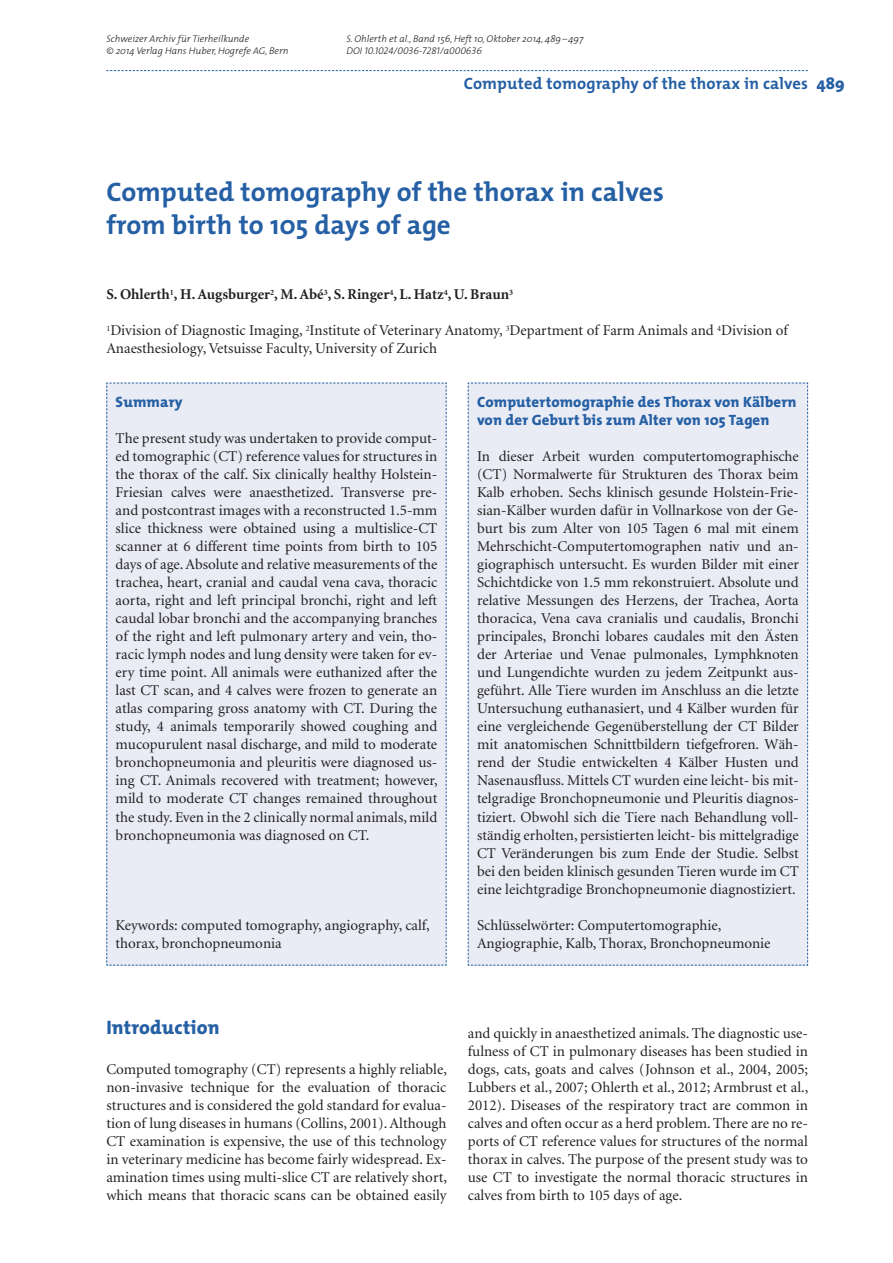
<style>
.page{position:relative;width:893px;height:1263px;background:#fff}
.page>*{position:absolute;margin:0;border:0;box-sizing:border-box;transform-origin:0 0}
.t1{font:700 27px/33px "The Mix";letter-spacing:.005em;color:#255fa4}
.t2{font:800 19.5px "The Mix";letter-spacing:.01em;color:#255fa4}
.t3{font:700 16.5px "The Mix";letter-spacing:.01em;color:#255fa4}
.t4{font:15px/18px "Minion";color:#231f20;text-align:justify}
.t5{font:800 15px/18px "The Mix";letter-spacing:.01em;color:#255fa4}
.t6{font:700 15px "Minion";color:#231f20}
.t7{font:italic 300 9.75px/12px "The Mix";color:#231f20}
.t8{font:italic 9.75px "The Mix Light Caps";color:#231f20}
.s1{font-family:"The Mix";font-weight:300}
.s2{font-weight:800}
</style>
<div class="page">
<svg style="left:106px;top:70px;width:702px;height:1px"></svg>
<div style="left:106px;top:382px;width:341px;height:584px;background:#eaecf5"></div>
<div style="left:467px;top:382px;width:341px;height:584px;background:#eaecf5"></div>
<p class="t7" style="left:106px;top:33px;width:184px">Schweizer Archiv für Tierheilkunde<br>© 2014 Verlag Hans Huber, Hogrefe AG, Bern</p>
<p class="t7" style="left:347px;top:33px;width:238px">S. Ohlerth et al., Band 156, Heft 10, Oktober 2014, 489 – 497</p>
<p class="t8" style="left:347px;top:44px;width:137px"><span class="s1">DOI</span> 10.1024/0036-7281/<span class="s1">a</span>000636</p>
<p class="t3" style="left:464px;top:77px;width:382px">Computed tomography of the thorax in calves <span class="s2">489</span></p>
<h1 class="t1" style="left:106px;top:177px;width:559px">Computed tomography of the thorax in calves from birth to 105 days of age</h1>
<p class="t6" style="left:106px;top:289px;width:408px">S. Ohlerth<sup>1</sup>, H. Augsburger<sup>2</sup>, M. Abé<sup>3</sup>, S. Ringer<sup>4</sup>, L. Hatz<sup>4</sup>, U. Braun<sup>3</sup></p>
<p class="t4" style="left:106px;top:323px;width:683px"><sup>1</sup>Division of Diagnostic Imaging, <sup>2</sup>Institute of Veterinary Anatomy, <sup>3</sup>Department of Farm Animals and <sup>4</sup>Division of<br>Anaesthesiology, Vetsuisse Faculty, University of Zurich</p>
<p class="t5" style="left:116px;top:395px;width:68px">Summary</p>
<p class="t4" style="left:116px;top:431px;width:324px">The present study was undertaken to provide comput&shy;ed tomographic (CT) reference values for structures in the thorax of the calf. Six clinically healthy Holstein-Friesian calves were anaesthetized. Transverse pre&shy;and postcontrast images with a reconstructed 1.5-mm slice thickness were obtained using a multislice-CT scanner at 6 different time points from birth to 105 days of age. Absolute and relative measurements of the trachea, heart, cranial and caudal vena cava, thoracic aorta, right and left principal bronchi, right and left caudal lobar bronchi and the accompanying branches of the right and left pulmonary artery and vein, tho&shy;racic lymph nodes and lung density were taken for ev&shy;ery time point. All animals were euthanized after the last CT scan, and 4 calves were frozen to generate an atlas comparing gross anatomy with CT. During the study, 4 animals temporarily showed coughing and mucopurulent nasal discharge, and mild to moderate bronchopneumonia and pleuritis were diagnosed us&shy;ing CT. Animals recovered with treatment; however, mild to moderate CT changes remained throughout the study. Even in the 2 clinically normal animals, mild bronchopneumonia was diagnosed on CT.</p>
<p class="t4" style="left:116px;top:917px;width:316px">Keywords: computed tomography, angiography, calf, thorax, bronchopneumonia</p>
<p class="t5" style="left:477px;top:395px;width:321px">Computertomographie des Thorax von Kälbern von der Geburt bis zum Alter von 105 Tagen</p>
<p class="t4" style="left:477px;top:449px;width:323px">In dieser Arbeit wurden computertomographische (CT) Normalwerte für Strukturen des Thorax beim Kalb erhoben. Sechs klinisch gesunde Holstein-Frie&shy;sian-Kälber wurden dafür in Vollnarkose von der Ge&shy;burt bis zum Alter von 105 Tagen 6 mal mit einem Mehrschicht-Computertomographen nativ und an&shy;giographisch untersucht. Es wurden Bilder mit einer Schichtdicke von 1.5 mm rekonstruiert. Absolute und relative Messungen des Herzens, der Trachea, Aorta thoracica, Vena cava cranialis und caudalis, Bronchi principales, Bronchi lobares caudales mit den Ästen der Arteriae und Venae pulmonales, Lymphknoten und Lungendichte wurden zu jedem Zeitpunkt aus&shy;geführt. Alle Tiere wurden im Anschluss an die letzte Untersuchung euthanasiert, und 4 Kälber wurden für eine vergleichende Gegenüberstellung der CT Bilder mit anatomischen Schnittbildern tiefgefroren. Wäh&shy;rend der Studie entwickelten 4 Kälber Husten und Nasenausfluss. Mittels CT wurden eine leicht- bis mit&shy;telgradige Bronchopneumonie und Pleuritis diagnos&shy;tiziert. Obwohl sich die Tiere nach Behandlung voll&shy;ständig erholten, persistierten leicht- bis mittelgradige CT Veränderungen bis zum Ende der Studie. Selbst bei den beiden klinisch gesunden Tieren wurde im CT eine leichtgradige Bronchopneumonie diagnostiziert.</p>
<p class="t4" style="left:477px;top:917px;width:295px">Schlüsselwörter: Computertomographie,<br>Angiographie, Kalb, Thorax, Bronchopneumonie</p>
<h2 class="t2" style="left:106px;top:1019px;width:115px">Introduction</h2>
<p class="t4" style="left:106px;top:1061px;width:342px">Computed tomography (CT) represents a highly reliable, non-invasive technique for the evaluation of thoracic structures and is considered the gold standard for evalua&shy;tion of lung diseases in humans (Collins, 2001). Although CT examination is expensive, the use of this technology in veterinary medicine has become fairly widespread. Ex&shy;amination times using multi-slice CT are relatively short, which means that thoracic scans can be obtained easily</p>
<p class="t4" style="left:468px;top:1025px;width:342px">and quickly in anaesthetized animals. The diagnostic use&shy;fulness of CT in pulmonary diseases has been studied in dogs, cats, goats and calves (Johnson et al., 2004, 2005; Lubbers et al., 2007; Ohlerth et al., 2012; Armbrust et al., 2012). Diseases of the respiratory tract are common in calves and often occur as a herd problem. There are no re&shy;ports of CT reference values for structures of the normal thorax in calves. The purpose of the present study was to use CT to investigate the normal thoracic structures in calves from birth to 105 days of age.</p>
</div>
